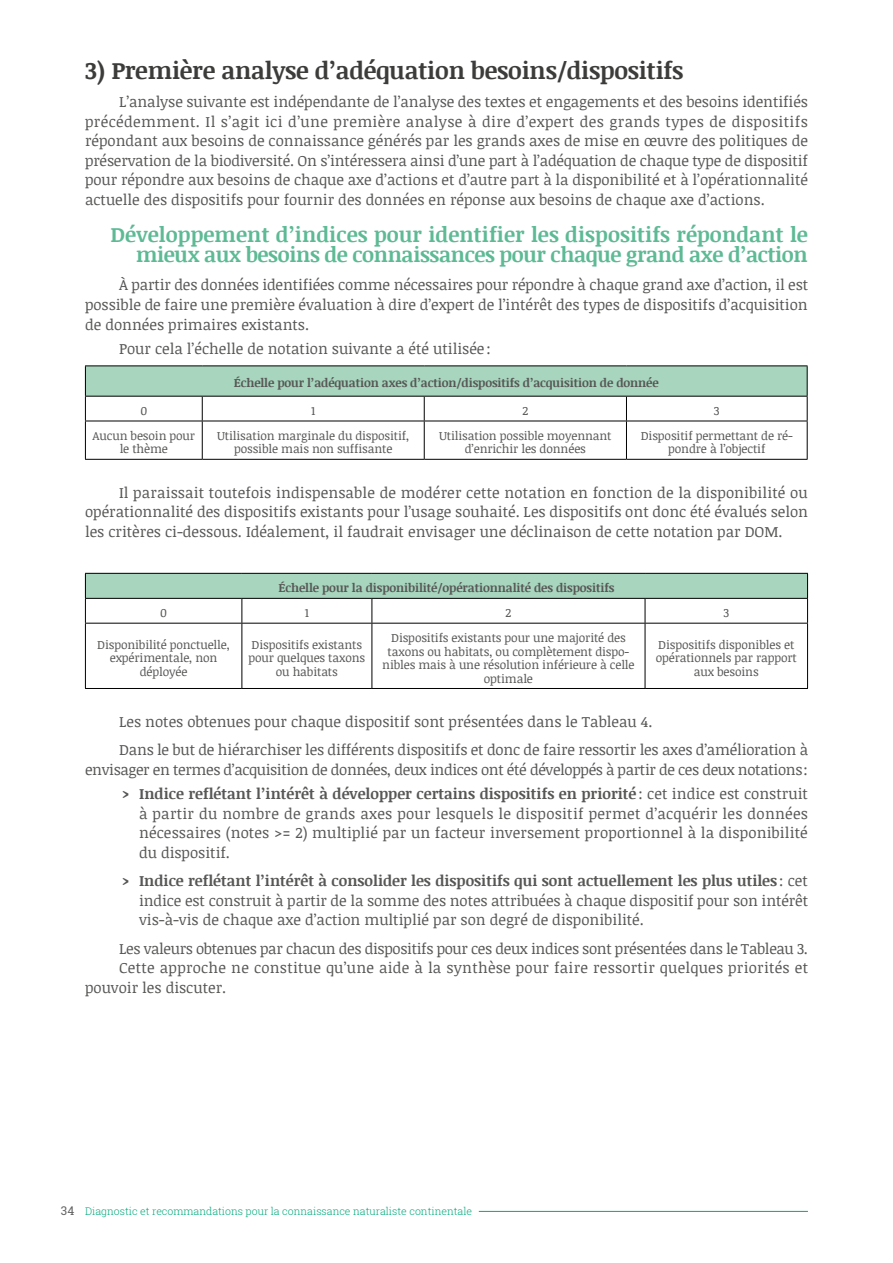
<style>
.page{position:relative;width:893px;height:1263px;background:#fff}
.page>*{position:absolute;margin:0;border:0;box-sizing:border-box;transform-origin:0 0}
.t1{font:700 24px "Noticia Text";letter-spacing:-.01em;color:#3c3c3b}
.t2{font:700 21px/19.5px "Noticia Text";letter-spacing:.005em;color:#5dba95;text-align:right}
.t3{font:15px/19.5px "Noticia Text";color:#575756;text-align:justify}
.t4{font:15px/24.8px "Noticia Text";letter-spacing:-.025em;color:#575756;text-align:right}
.t5{font:15px "Noticia Text";letter-spacing:.02em;color:#575756}
.t6{font:12px/13.5px "Noticia Text";letter-spacing:-.01em;color:#575756;text-align:center}
.t7{font:700 12px "Noticia Text";letter-spacing:-.01em;color:#575756}
.t8{font:300 10.5px "Roboto Slab";color:#00a97a}
.s1{font-family:"Merriweather";font-weight:700}
.s2{font-weight:700}
.s3{font-weight:400;font-size:12px;color:#646363}
</style>
<div class="page">
<hr style="left:479px;top:1211px;width:329px;height:1px;background:#00a97a">
<div style="left:85px;top:366px;width:722px;height:30px;background:#a7d5bd"></div>
<svg style="left:86px;top:397px;width:721px;height:62px"></svg>
<svg style="left:202px;top:397px;width:1px;height:24px"></svg>
<svg style="left:424px;top:397px;width:1px;height:24px"></svg>
<svg style="left:626px;top:397px;width:1px;height:24px"></svg>
<hr style="left:85px;top:421px;width:117px;height:1px;background:#000">
<hr style="left:202px;top:421px;width:222px;height:1px;background:#000">
<hr style="left:202px;top:421px;width:1px;height:38px;background:#000">
<hr style="left:424px;top:421px;width:202px;height:1px;background:#000">
<hr style="left:424px;top:421px;width:1px;height:38px;background:#000">
<hr style="left:626px;top:421px;width:181px;height:1px;background:#000">
<hr style="left:626px;top:421px;width:1px;height:38px;background:#000">
<hr style="left:85px;top:365px;width:117px;height:1px;background:#000">
<hr style="left:85px;top:366px;width:1px;height:30px;background:#000">
<hr style="left:202px;top:365px;width:222px;height:1px;background:#000">
<hr style="left:424px;top:365px;width:202px;height:1px;background:#000">
<hr style="left:626px;top:365px;width:181px;height:1px;background:#000">
<hr style="left:807px;top:366px;width:1px;height:30px;background:#000">
<hr style="left:85px;top:396px;width:117px;height:1px;background:#000">
<svg style="left:85px;top:397px;width:1px;height:24px"></svg>
<hr style="left:202px;top:396px;width:222px;height:1px;background:#000">
<hr style="left:424px;top:396px;width:202px;height:1px;background:#000">
<hr style="left:626px;top:396px;width:181px;height:1px;background:#000">
<svg style="left:807px;top:397px;width:1px;height:24px"></svg>
<hr style="left:85px;top:421px;width:1px;height:38px;background:#000">
<hr style="left:807px;top:421px;width:1px;height:38px;background:#000">
<hr style="left:85px;top:459px;width:117px;height:1px;background:#000">
<hr style="left:202px;top:459px;width:222px;height:1px;background:#000">
<hr style="left:424px;top:459px;width:202px;height:1px;background:#000">
<hr style="left:626px;top:459px;width:181px;height:1px;background:#000">
<div style="left:85px;top:573px;width:722px;height:25px;background:#a7d5bd"></div>
<svg style="left:86px;top:599px;width:721px;height:89px"></svg>
<svg style="left:241px;top:599px;width:1px;height:24px"></svg>
<svg style="left:372px;top:599px;width:1px;height:24px"></svg>
<svg style="left:645px;top:599px;width:1px;height:24px"></svg>
<hr style="left:85px;top:623px;width:157px;height:1px;background:#000">
<hr style="left:242px;top:623px;width:130px;height:1px;background:#000">
<hr style="left:241px;top:623px;width:1px;height:65px;background:#000">
<hr style="left:372px;top:623px;width:273px;height:1px;background:#000">
<hr style="left:372px;top:623px;width:1px;height:65px;background:#000">
<hr style="left:645px;top:623px;width:163px;height:1px;background:#000">
<hr style="left:645px;top:623px;width:1px;height:65px;background:#000">
<hr style="left:85px;top:573px;width:157px;height:1px;background:#000">
<hr style="left:242px;top:573px;width:130px;height:1px;background:#000">
<hr style="left:372px;top:573px;width:273px;height:1px;background:#000">
<hr style="left:645px;top:573px;width:163px;height:1px;background:#000">
<hr style="left:85px;top:598px;width:157px;height:1px;background:#000">
<svg style="left:85px;top:574px;width:1px;height:49px"></svg>
<hr style="left:242px;top:598px;width:130px;height:1px;background:#000">
<hr style="left:372px;top:598px;width:273px;height:1px;background:#000">
<hr style="left:645px;top:598px;width:163px;height:1px;background:#000">
<svg style="left:807px;top:574px;width:1px;height:49px"></svg>
<hr style="left:85px;top:623px;width:1px;height:65px;background:#000">
<hr style="left:807px;top:623px;width:1px;height:65px;background:#000">
<hr style="left:85px;top:688px;width:157px;height:1px;background:#000">
<hr style="left:242px;top:688px;width:130px;height:1px;background:#000">
<hr style="left:372px;top:688px;width:273px;height:1px;background:#000">
<hr style="left:645px;top:688px;width:163px;height:1px;background:#000">
<h1 class="t1" style="left:85px;top:58px;width:600px">3) Première analyse d’adéquation besoins/dispositifs</h1>
<p class="t3" style="left:85px;top:93px;width:725px;text-indent:34px">L’analyse suivante est indépendante de l’analyse des textes et engagements et des besoins identifiés précédemment. Il s’agit ici d’une première analyse à dire d’expert des grands types de dispositifs répondant aux besoins de connaissance générés par les grands axes de mise en œuvre des politiques de préservation de la biodiversité. On s’intéressera ainsi d’une part à l’adéquation de chaque type de dispositif pour répondre aux besoins de chaque axe d’actions et d’autre part à la disponibilité et à l’opérationnalité actuelle des dispositifs pour fournir des données en réponse aux besoins de chaque axe d’actions.</p>
<h2 class="t2" style="left:111px;top:226px;width:699px">Développement d’indices pour identifier les dispositifs répondant le mieux aux besoins de connaissances pour chaque grand axe d’action</h2>
<p class="t3" style="left:85px;top:276px;width:725px;text-indent:34px">À partir des données identifiées comme nécessaires pour répondre à chaque grand axe d’action, il est possible de faire une première évaluation à dire d’expert de l’intérêt des types de dispositifs d’acquisition de données primaires existants.</p>
<p class="t3" style="left:119px;top:340px;width:373px">Pour cela l’échelle de notation suivante a été utilisée:</p>
<p class="t7" style="left:234px;top:377px;width:427px">Échelle pour l’adéquation axes d’action/dispositifs d’acquisition de donnée</p>
<p class="t6" style="left:140px;top:405px;width:8px">0</p>
<p class="t6" style="left:311px;top:405px;width:6px">1</p>
<p class="t6" style="left:522px;top:405px;width:7px">2</p>
<p class="t6" style="left:714px;top:405px;width:7px">3</p>
<p class="t6" style="left:93px;top:429px;width:104px">Aucun besoin pour le thème</p>
<p class="t6" style="left:217px;top:429px;width:194px">Utilisation marginale du dispositif, possible mais non suffisante</p>
<p class="t6" style="left:439px;top:429px;width:174px">Utilisation possible moyennant d’enrichir les données</p>
<p class="t6" style="left:641px;top:429px;width:154px">Dispositif permettant de ré&shy;pondre à l’objectif</p>
<p class="t3" style="left:85px;top:484px;width:725px;text-indent:34px">Il paraissait toutefois indispensable de modérer cette notation en fonction de la disponibilité ou opérationnalité des dispositifs existants pour l’usage souhaité. Les dispositifs ont donc été évalués selon les critères ci-dessous. Idéalement, il faudrait envisager une déclinaison de cette notation par DOM.</p>
<p class="t7" style="left:279px;top:582px;width:337px">Échelle pour la disponibilité/opérationnalité des dispositifs</p>
<p class="t6" style="left:160px;top:607px;width:8px">0</p>
<p class="t6" style="left:305px;top:607px;width:6px">1</p>
<p class="t6" style="left:506px;top:607px;width:7px">2</p>
<p class="t6" style="left:723px;top:607px;width:7px">3</p>
<p class="t6" style="left:97px;top:638px;width:134px">Disponibilité ponctuelle, expérimentale, non déployée</p>
<p class="t6" style="left:249px;top:638px;width:118px">Dispositifs existants pour quelques taxons ou habitats</p>
<p class="t6" style="left:382px;top:632px;width:254px">Dispositifs existants pour une majorité des taxons ou habitats, ou complètement dispo&shy;nibles mais à une résolution inférieure à celle optimale</p>
<p class="t6" style="left:656px;top:638px;width:143px">Dispositifs disponibles et opérationnels par rapport aux besoins</p>
<p class="t3" style="left:119px;top:708px;width:691px;line-height:28px">Les notes obtenues pour chaque dispositif sont présentées dans le Tableau 4.<br>Dans le but de hiérarchiser les différents dispositifs et donc de faire ressortir les axes d’amélioration à</p>
<p class="t4" style="left:85px;top:758px;width:724px">envisager en termes d’acquisition de données, deux indices ont été développés à partir de ces deux notations: <span class="s1">›</span> <span class="s2">Indice reflétant l’intérêt à développer certains dispositifs en priorité</span>: cet indice est construit</p>
<p class="t3" style="left:139px;top:804px;width:670px">à partir du nombre de grands axes pour lesquels le dispositif permet d’acquérir les données nécessaires (notes &gt;= 2) multiplié par un facteur inversement proportionnel à la disponibilité du dispositif.</p>
<p class="t3" style="left:139px;top:872px;width:671px;text-indent:-18px"><span class="s1">›</span> <span class="s2">Indice reflétant l’intérêt à consolider les dispositifs qui sont actuellement les plus utiles</span> : cet indice est construit à partir de la somme des notes attribuées à chaque dispositif pour son intérêt vis-à-vis de chaque axe d’action multiplié par son degré de disponibilité.</p>
<p class="t4" style="left:119px;top:937px;width:690px">Les valeurs obtenues par chacun des dispositifs pour ces deux indices sont présentées dans le Tableau 3.</p>
<p class="t5" style="left:119px;top:960px;width:690px">Cette approche ne constitue qu’une aide à la synthèse pour faire ressortir quelques priorités et</p>
<p class="t3" style="left:85px;top:978px;width:143px">pouvoir les discuter.</p>
<p class="t8" style="left:61px;top:1205px;width:413px"><span class="s3">34</span> Diagnostic et recommandations pour la connaissance naturaliste continentale</p>
</div>
